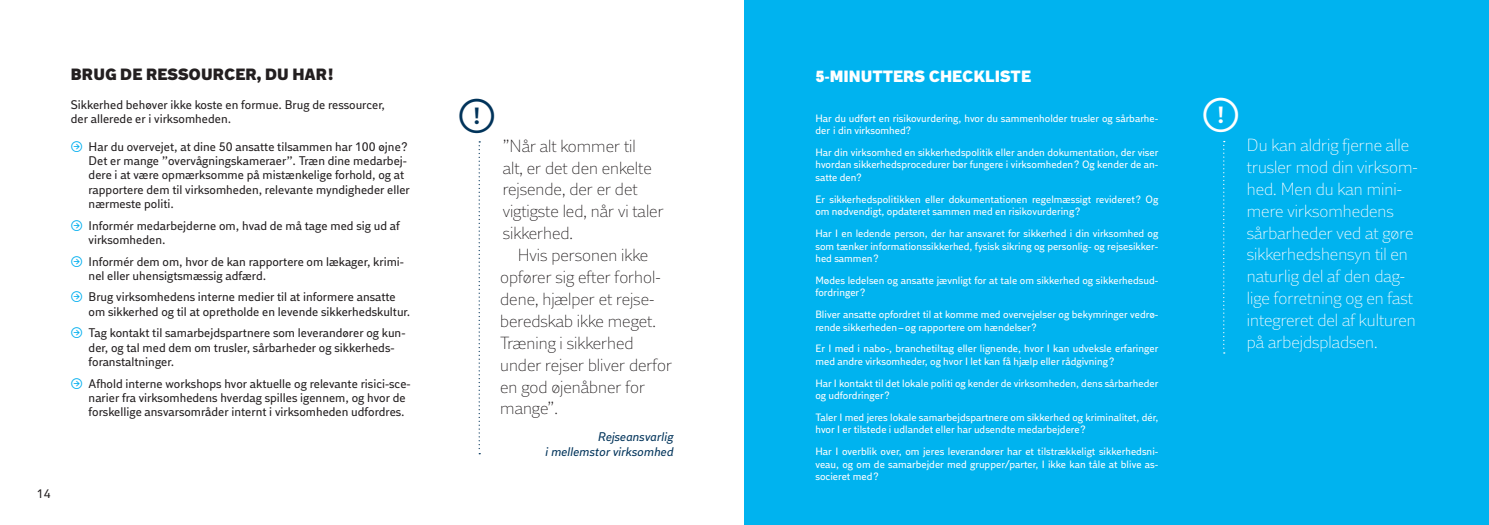
<style>
.page{position:relative;width:1489px;height:525px;background:#fff}
.page>*{position:absolute;margin:0;border:0;box-sizing:border-box;transform-origin:0 0}
.t1{font:40px "DI Stuff";color:#00335a}
.t2{font:40px "DI Stuff";color:#fff}
.t3{font:300 17.5px/21.9px "DI Sans";color:#231f20}
.t4{font:300 17.5px/21.9px "DI Sans";color:#fff}
.t5{font:800 16.25px "DI Sans";color:#231f20}
.t6{font:800 16.25px "DI Sans";color:#fff}
.t7{font:12.5px/14.4px "DI Sans";color:#231f20}
.t8{font:italic 12.5px/14.4px "DI Sans";color:#00335a;text-align:right}
.t9{font:10.62px/12.5px "DI Sans";color:#fff}
.s1{font-family:"DI Stuff";color:#00aeef}
</style>
<div class="page">
<div style="left:744px;top:0;width:744px;height:524px;background:#00b3ef"></div>
<svg style="left:478px;top:141px;width:2px;height:313px"></svg>
<svg style="left:1223px;top:141px;width:1px;height:212px"></svg>
<h3 class="t5" style="left:71px;top:64px;width:264px">BRUG DE RESSOURCER, DU HAR!</h3>
<p class="t7" style="left:71px;top:97px;width:316px">Sikkerhed behøver ikke koste en formue. Brug de ressourcer, der allerede er i virksomheden.</p>
<p class="t7" style="left:89px;top:139px;width:323px;text-indent:-18px"><span class="s1">&gt;</span> Har du overvejet, at dine 50 ansatte tilsammen har 100 øjne?<br>Det er mange ”overvågningskameraer”. Træn dine medarbej&shy;dere i at være opmærksomme på mistænkelige forhold, og at rapportere dem til virksomheden, relevante myndigheder eller nærmeste politi.</p>
<p class="t7" style="left:89px;top:218px;width:312px;text-indent:-18px"><span class="s1">&gt;</span> Informér medarbejderne om, hvad de må tage med sig ud af virksomheden.</p>
<p class="t7" style="left:89px;top:254px;width:317px;text-indent:-18px"><span class="s1">&gt;</span> Informér dem om, hvor de kan rapportere om lækager, krimi&shy;nel eller uhensigtsmæssig adfærd.</p>
<p class="t7" style="left:89px;top:290px;width:323px;text-indent:-18px"><span class="s1">&gt;</span> Brug virksomhedens interne medier til at informere ansatte om sikkerhed og til at opretholde en levende sikkerhedskultur.</p>
<p class="t7" style="left:89px;top:326px;width:318px;text-indent:-18px"><span class="s1">&gt;</span> Tag kontakt til samarbejdspartnere som leverandører og kun&shy;der, og tal med dem om trusler, sårbarheder og sikkerheds&shy;foranstaltninger.</p>
<p class="t7" style="left:89px;top:376px;width:323px;text-indent:-18px"><span class="s1">&gt;</span> Afhold interne workshops hvor aktuelle og relevante risici-sce&shy;narier fra virksomhedens hverdag spilles igennem, og hvor de forskellige ansvarsområder internt i virksomheden udfordres.</p>
<p class="t7" style="left:37px;top:487px;width:15px">14</p>
<h1 class="t1" style="left:457px;top:89px;width:40px">!</h1>
<h2 class="t3" style="left:502px;top:135px;width:162px">”Når alt kommer til<br>alt, er det den enkelte rejsende, der er det vigtigste led, når vi taler sikkerhed.</h2>
<h2 class="t3" style="left:500px;top:244px;width:173px;text-indent:18px">Hvis personen ikke opfører sig efter forhol&shy;dene, hjælper et rejse&shy;beredskab ikke meget.<br>Træning i sikkerhed under rejser bliver derfor en god øjenåbner for mange”.</h2>
<p class="t8" style="left:545px;top:430px;width:130px">Rejseansvarlig<br>i mellemstor virksomhed</p>
<h3 class="t6" style="left:815px;top:66px;width:217px">5-MINUTTERS CHECKLISTE</h3>
<p class="t9" style="left:815px;top:112px;width:344px">Har du udført en risikovurdering, hvor du sammenholder trusler og sårbarhe&shy;der i din virksomhed?</p>
<p class="t9" style="left:815px;top:146px;width:344px;text-align:justify">Har din virksomhed en sikkerhedspolitik eller anden dokumentation, der viser hvordan sikkerhedsprocedurer bør fungere i virksomheden ? Og kender de an&shy;satte den?</p>
<p class="t9" style="left:815px;top:193px;width:344px">Er sikkerhedspolitikken eller dokumentationen regelmæssigt revideret ? Og om nødvendigt, opdateret sammen med en risikovurdering ?</p>
<p class="t9" style="left:815px;top:227px;width:344px;text-align:justify">Har I en ledende person, der har ansvaret for sikkerhed i din virksomhed og som tænker informationssikkerhed, fysisk sikring og personlig- og rejsesikker&shy;hed sammen ?</p>
<p class="t9" style="left:815px;top:274px;width:344px">Mødes ledelsen og ansatte jævnligt for at tale om sikkerhed og sikkerhedsud&shy;fordringer ?</p>
<p class="t9" style="left:815px;top:308px;width:344px">Bliver ansatte opfordret til at komme med overvejelser og bekymringer vedrø&shy;rende sikkerheden–og rapportere om hændelser ?</p>
<p class="t9" style="left:815px;top:342px;width:344px">Er I med i nabo-, branchetiltag eller lignende, hvor I kan udveksle erfaringer med andre virksomheder, og hvor I let kan få hjælp eller rådgivning ?</p>
<p class="t9" style="left:815px;top:376px;width:344px">Har I kontakt til det lokale politi og kender de virksomheden, dens sårbarheder og udfordringer ?</p>
<p class="t9" style="left:815px;top:411px;width:344px">Taler I med jeres lokale samarbejdspartnere om sikkerhed og kriminalitet, dér, hvor I er tilstede i udlandet eller har udsendte medarbejdere ?</p>
<p class="t9" style="left:815px;top:445px;width:344px;text-align:justify">Har I overblik over, om jeres leverandører har et tilstrækkeligt sikkerhedsni&shy;veau, og om de samarbejder med grupper/parter, I ikke kan tåle at blive as&shy;socieret med ?</p>
<h1 class="t2" style="left:1201px;top:89px;width:40px">!</h1>
<h2 class="t4" style="left:1246px;top:134px;width:172px">Du kan aldrig fjerne alle trusler mod din virksom&shy;hed. Men du kan mini&shy;mere virksomhedens sårbarheder ved at gøre sikkerhedshensyn til en naturlig del af den dag&shy;lige forretning og en fast integreret del af kulturen på arbejdspladsen.</h2>
</div>
